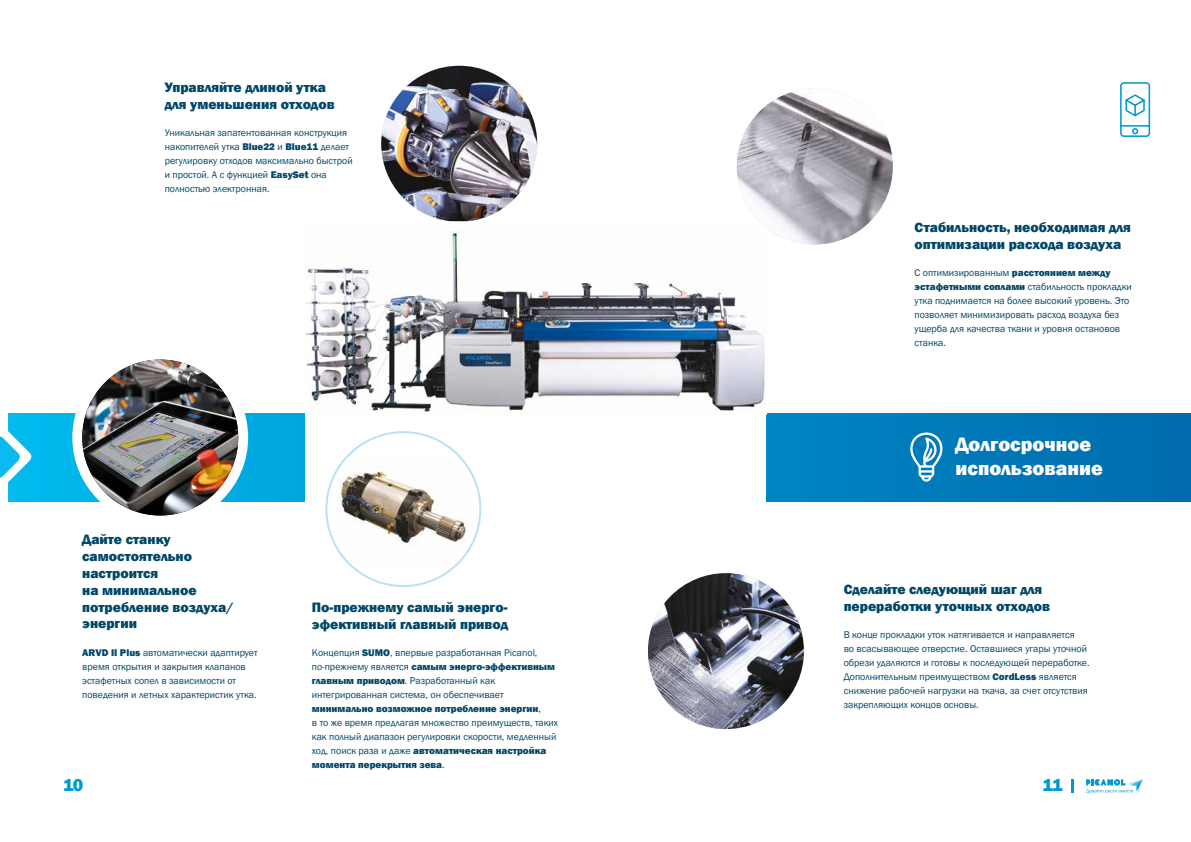
<style>
.page{position:relative;width:1191px;height:842px;background:#fff}
.page>*{position:absolute;margin:0;border:0;box-sizing:border-box;transform-origin:0 0}
.t1{font:800 20px/24px "Franklin Gothic";color:#fff}
.t2{font:800 18px "Franklin Gothic";color:#0099d4}
.t3{font:800 14px/16.8px "Franklin Gothic";color:#004768}
.t4{font:10px/14px "Franklin Gothic";color:#004768}
.s1{font-weight:800}
</style>
<div class="page">
<svg style="left:34px;top:413px;width:1157px;height:88px;background:#0083c1"></svg>
<svg style="left:910px;top:432px;width:32px;height:50px"></svg>
<svg style="left:0;top:413px;width:34px;height:89px"></svg>
<div style="left:305px;top:227px;width:461px;height:283px;background:#fff"></div>
<img style="left:305px;top:231px;width:460px;height:181px">
<img style="left:381px;top:66px;width:156px;height:155px">
<div style="left:72px;top:350px;width:176px;height:175px;background:#fff;border-radius:50%"></div>
<img style="left:82px;top:360px;width:156px;height:155px;border-radius:77px">
<img style="left:338px;top:455px;width:130px;height:116px">
<img style="left:737px;top:89px;width:155px;height:155px;border-radius:78px">
<img style="left:648px;top:573px;width:156px;height:156px;border-radius:78px">
<svg style="left:1120px;top:82px;width:30px;height:55px"></svg>
<svg style="left:1086px;top:779px;width:56px;height:15px"></svg>
<svg style="left:1071px;top:779px;width:2px;height:13px"></svg>
<h3 class="t3" style="left:165px;top:79px;width:171px">Управляйте длиной утка для уменьшения отходов</h3>
<p class="t4" style="left:165px;top:126px;width:189px">Уникальная запатентованная конструкция накопителей утка <span class="s1">Blue22</span> и <span class="s1">Blue11</span> делает регулировку отходов максимально быстрой и простой. А с функцией <span class="s1">EasySet</span> она полностью электронная.</p>
<h3 class="t3" style="left:82px;top:531px;width:153px">Дайте станку самостоятельно настроится<br>на минимальное потребление воздуха/ энергии</h3>
<p class="t4" style="left:82px;top:646px;width:177px"><span class="s1">ARVD II Plus</span> автоматически адаптирует время открытия и закрытия клапанов эстафетных сопел в зависимости от поведения и летных характеристик утка.</p>
<h3 class="t3" style="left:312px;top:599px;width:198px">По-прежнему самый энерго&shy;эфективный главный привод</h3>
<p class="t4" style="left:312px;top:646px;width:248px">Концепция <span class="s1">SUMO</span>, впервые разработанная Picanol, по-прежнему является <span class="s1">самым энерго-эффективным главным приводом</span>. Разработанный как интегрированная система, он обеспечивает <span class="s1">минимально возможное потребление энергии</span>,<br>в то же время предлагая множество преимуществ, таких как полный диапазон регулировки скорости, медленный ход, поиск раза и даже <span class="s1">автоматическая настройка момента перекрытия зева</span>.</p>
<h3 class="t3" style="left:914px;top:219px;width:218px">Стабильность, необходимая для оптимизации расхода воздуха</h3>
<p class="t4" style="left:914px;top:266px;width:219px">С оптимизированным <span class="s1">расстоянием между эстафетными соплами</span> стабильность прокладки утка поднимается на более высокий уровень. Это позволяет минимизировать расход воздуха без ущерба для качества ткани и уровня остановов станка.</p>
<h1 class="t1" style="left:955px;top:432px;width:149px">Долгосрочное использование</h1>
<h3 class="t3" style="left:843px;top:581px;width:208px">Сделайте следующий шаг для переработки уточных отходов</h3>
<p class="t4" style="left:843px;top:628px;width:247px">В конце прокладки уток натягивается и направляется<br>во всасывающее отверстие. Оставшиеся угары уточной обрези удаляются и готовы к последующей переработке.<br>Дополнительным преимуществом <span class="s1">CordLess</span> является снижение рабочей нагрузки на ткача, за счет отсутствия закрепляющих концов основы.</p>
<h2 class="t2" style="left:63px;top:773px;width:22px">10</h2>
<h2 class="t2" style="left:1042px;top:773px;width:22px">11</h2>
</div>
